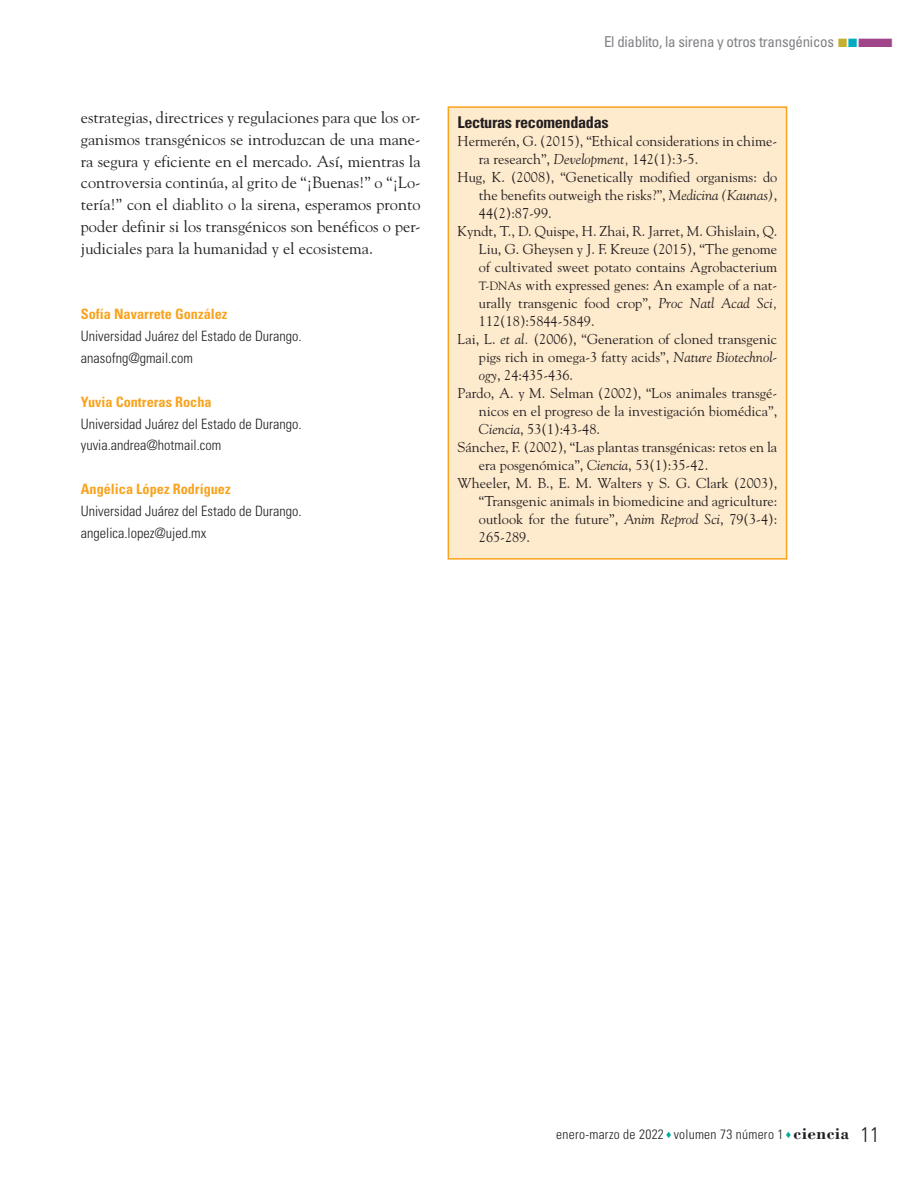
<style>
.page{position:relative;width:915px;height:1191px;background:#fff}
.page>*{position:absolute;margin:0;border:0;box-sizing:border-box;transform-origin:0 0}
._02N_Normal_Sin{font:16.2px/21.8px "Goudy Std";color:#231f20;text-align:justify}
._01N_Subtitulo1{font:700 condensed 16.2px "Univers LT Std";letter-spacing:-.02em;color:#231f20}
.t1{font:condensed 15px "Univers LT Std";letter-spacing:-.02em;color:#808285}
._06N_Bibliografia{font:14.25px/18px "Goudy Std";color:#231f20;text-align:justify}
._06N_FichaBiografica{font:300 condensed 14.25px "Univers LT Std";color:#231f20}
._06N_FichaBiografica-2{font:700 condensed 14.25px "Univers LT Std";color:#f9a31e}
.t2{font:300 condensed 13.5px "Univers LT Std";letter-spacing:.02em;color:#231f20}
.s1{color:#c5af30}
.s2{color:#00abc3}
.s3{color:#a1458a}
.s4{font-style:italic}
.s5{font-size:12px}
.s6{color:#00a99b}
.s7{font-family:"Bodoni Std";font-weight:700;font-stretch:normal;font-size:17.25px}
.s8{font-size:21px}
</style>
<div class="page">
<div style="left:448px;top:107px;width:338px;height:452px;background:#feeacd"></div>
<div style="left:447px;top:106px;width:340px;height:453px;border:2px solid #f9a31e"></div>
<p class="_02N_Normal_Sin" style="left:81px;top:106px;width:341px">estrategias, directrices y regulaciones para que los or&shy;ganismos transgénicos se introduzcan de una mane&shy;ra segura y eficiente en el mercado. Así, mientras la controversia continúa, al grito de “¡Buenas!” o “¡Lo&shy;tería!” con el diablito o la sirena, esperamos pronto poder definir si los transgénicos son benéficos o per&shy;judiciales para la humanidad y el ecosistema.</p>
<p class="_06N_FichaBiografica-2" style="left:81px;top:305px;width:148px">Sofía Navarrete González</p>
<p class="_06N_FichaBiografica" style="left:81px;top:328px;width:222px">Universidad Juárez del Estado de Durango.</p>
<p class="_06N_FichaBiografica" style="left:81px;top:349px;width:113px">anasofng@gmail.com</p>
<p class="_06N_FichaBiografica-2" style="left:81px;top:393px;width:132px">Yuvia Contreras Rocha</p>
<p class="_06N_FichaBiografica" style="left:81px;top:415px;width:222px">Universidad Juárez del Estado de Durango.</p>
<p class="_06N_FichaBiografica" style="left:81px;top:437px;width:142px">yuvia.andrea@hotmail.com</p>
<p class="_06N_FichaBiografica-2" style="left:81px;top:480px;width:151px">Angélica López Rodríguez</p>
<p class="_06N_FichaBiografica" style="left:81px;top:502px;width:222px">Universidad Juárez del Estado de Durango.</p>
<p class="_06N_FichaBiografica" style="left:81px;top:524px;width:127px">angelica.lopez@ujed.mx</p>
<p class="t1" style="left:604px;top:32px;width:291px">El diablito, la sirena y otros transgénicos <span class="s1">■</span><span class="s2">■</span><span class="s3">■</span></p>
<p class="_01N_Subtitulo1" style="left:457px;top:112px;width:152px">Lecturas recomendadas</p>
<p class="_06N_Bibliografia" style="left:478px;top:132px;width:300px;text-indent:-21px">Hermerén, G. (2015), “Ethical considerations in chime&shy;ra research”, <span class="s4">Development,</span> 142(1):3-5.</p>
<p class="_06N_Bibliografia" style="left:478px;top:168px;width:300px;text-indent:-21px">Hug, K. (2008), “Genetically modified organisms: do the benefits outweigh the risks?”, <span class="s4">Medicina (Kaunas)</span>, 44(2):87-99.</p>
<p class="_06N_Bibliografia" style="left:478px;top:222px;width:300px;text-indent:-21px">Kyndt, T., D. Quispe, H. Zhai, R. Jarret, M. Ghislain, Q.<br>Liu, G. Gheysen y J. F. Kreuze (2015), “The genome of cultivated sweet potato contains Agrobacterium <span class="s5">T-DNA</span>s with expressed genes: An example of a nat&shy;urally transgenic food crop”, <span class="s4">Proc Natl Acad Sci, </span>112(18):5844-5849.</p>
<p class="_06N_Bibliografia" style="left:478px;top:330px;width:300px;text-indent:-21px">Lai, L. <span class="s4">et al.</span> (2006), “Generation of cloned transgenic pigs rich in omega-3 fatty acids”, <span class="s4">Nature Biotechnol&shy;ogy</span>, 24:435-436.</p>
<p class="_06N_Bibliografia" style="left:478px;top:384px;width:300px;text-indent:-21px">Pardo, A. y M. Selman (2002), “Los animales transgé&shy;nicos en el progreso de la investigación biomédica”, <span class="s4">Ciencia</span>, 53(1):43-48.</p>
<p class="_06N_Bibliografia" style="left:478px;top:438px;width:300px;text-indent:-21px">Sánchez, F. (2002), “Las plantas transgénicas: retos en la era posgenómica”, <span class="s4">Ciencia</span>, 53(1):35-42.</p>
<p class="_06N_Bibliografia" style="left:478px;top:474px;width:300px;text-indent:-21px">Wheeler, M. B., E. M. Walters y S. G. Clark (2003), “Transgenic animals in biomedicine and agriculture: outlook for the future”, <span class="s4">Anim Reprod Sci</span>, 79(3-4):<br>265‐289.</p>
<p class="t2" style="left:556px;top:1126px;width:324px">enero-marzo de 2022 <span class="s6">♦</span> volumen 73 número 1 <span class="s6">♦</span> <span class="s7">ciencia</span> <span class="s8">11</span></p>
</div>
